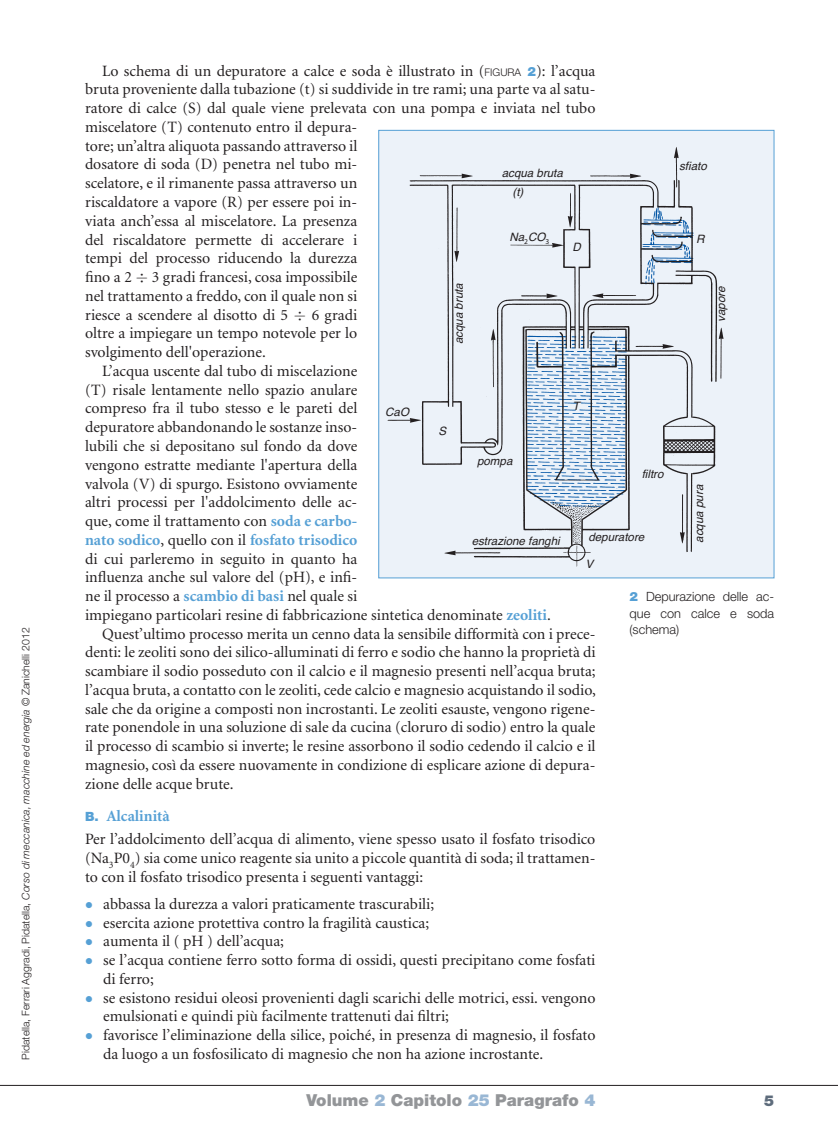
<style>
.page{position:relative;width:838px;height:1132px;background:#fff}
.page>*{position:absolute;margin:0;border:0;box-sizing:border-box;transform-origin:0 0}
.t1{font:900 16.5px "Helvetica Neue";color:#939598}
._01_testo_corpo_-cap{font:15.75px/18.8px "Minion";color:#231f20;text-align:justify}
._01_testo_corpo_pall{font:15.75px/18.8px "Minion";color:#231f20}
._01_testo_corpo{font:15.75px/18.8px "Minion";color:#231f20;text-align:justify}
._01_testo_corpo_PALL{font:15.75px/18.8px "Minion";color:#231f20}
.t2{font:700 15.75px "Minion";color:#56a0d5}
.t3{font:900 15px "Helvetica Neue";color:#5e6c7c}
.t4{font:300 12.75px/16.5px "Helvetica Neue";color:#231f20;text-align:justify}
.t5{font:italic 11.55px "Helvetica";color:#231f20}
.t6{font:300 10.5px "Helvetica Neue";color:#231f20}
.s1{font-style:italic}
.s2{font-family:"Helvetica Neue";font-weight:300;font-size:10.5px}
.s3{font-family:"Helvetica Neue";font-weight:900;font-size:12.75px;color:#56a0d5}
.s4{font-weight:700;color:#56a0d5}
.s5{font-family:"Helvetica Neue";font-weight:900;font-size:12.75px}
.s6{font-family:"Euclid";color:#56a0d5}
.s7{font-weight:900;color:#56a0d5}
.s8{color:#99b7d4}
</style>
<div class="page">
<hr style="left:0;top:1084px;width:838px;height:1px;background:#231f20">
<img style="left:380px;top:132px;width:392px;height:444px">
<p class="t6" style="left:19px;top:1059px;width:433px;rotate:-90deg">Pidatella, Ferrari Aggradi, Pidatella, <span class="s1">Corso di meccanica, macchine ed energia</span> © Zanichelli 2012</p>
<p class="_01_testo_corpo_-cap" style="left:85px;top:62px;width:512px;text-align:left;text-indent:17px">Lo schema di un depuratore a calce e soda è illustrato in (<span class="s2">FIGURA</span> <span class="s3">2</span>): l’acqua bruta proveniente dalla tubazione (t) si suddivide in tre rami; una parte va al satu&shy;ratore di calce (S) dal quale viene prelevata con una pompa e inviata nel tubo miscelatore (T) contenuto entro il depura-<br>tore; un’altra aliquota passando attraverso il<br>dosatore di soda (D) penetra nel tubo mi-<br>scelatore, e il rimanente passa attraverso un<br>riscaldatore a vapore (R) per essere poi in-<br>viata anch’essa al miscelatore. La presenza<br>del riscaldatore permette di accelerare i<br>tempi del processo riducendo la durezza<br>fino a 2</p>
<p class="t5" style="left:679px;top:157px;width:29px">sfiato</p>
<p class="t5" style="left:502px;top:164px;width:62px">acqua bruta</p>
<p class="t5" style="left:512px;top:182px;width:12px">(t)</p>
<p class="t5" style="left:509px;top:227px;width:41px">Na<sub>2</sub>CO<sub>3</sub></p>
<p class="t5" style="left:696px;top:230px;width:10px">R</p>
<p class="t5" style="left:572px;top:237px;width:10px">D</p>
<p class="_01_testo_corpo_-cap" style="left:85px;top:268px;width:274px;text-indent:67px">3 gradi francesi, cosa impossibile nel trattamento a freddo, con il quale non si riesce a scendere al disotto di 5</p>
<p class="t5" style="left:449px;top:344px;width:63px;rotate:-90deg">acqua bruta</p>
<p class="t5" style="left:712px;top:322px;width:37px;rotate:-90deg">vapore</p>
<p class="_01_testo_corpo_-cap" style="left:85px;top:306px;width:274px;text-indent:227px">6 gradi oltre a impiegare un tempo notevole per lo svolgimento dell'operazione.</p>
<p class="_01_testo_corpo_-cap" style="left:85px;top:362px;width:467px;text-align:left;text-indent:17px">L’acqua uscente dal tubo di miscelazione<br>(T) risale lentamente nello spazio anulare<br>compreso fra il tubo stesso e le pareti del<br>depuratore abbandonando le sostanze inso-<br>lubili che si depositano sul fondo da dove<br>vengono estratte mediante l'apertura della<br>valvola (V) di spurgo. Esistono ovviamente<br>altri processi per l'addolcimento delle ac-<br>que, come il trattamento con <span class="s4">soda e carbo-<br>nato sodico</span>, quello con il <span class="s4">fosfato trisodico<br></span>di cui parleremo in seguito in quanto ha<br>influenza anche sul valore del (pH), e infi-<br>ne il processo a <span class="s4">scambio di basi</span> nel quale si<br>impiegano particolari resine di fabbricazione sintetica denominate <span class="s4">zeoliti</span>.</p>
<p class="_01_testo_corpo_-cap" style="left:85px;top:624px;width:512px;text-indent:17px">Quest’ultimo processo merita un cenno data la sensibile difformità con i prece&shy;denti: le zeoliti sono dei silico-alluminati di ferro e sodio che hanno la proprietà di scambiare il sodio posseduto con il calcio e il magnesio presenti nell’acqua bruta; l’acqua bruta, a contatto con le zeoliti, cede calcio e magnesio acquistando il sodio, sale che da origine a composti non incrostanti. Le zeoliti esauste, vengono rigene&shy;rate ponendole in una soluzione di sale da cucina (cloruro di sodio) entro la quale il processo di scambio si inverte; le resine assorbono il sodio cedendo il calcio e il magnesio, così da essere nuovamente in condizione di esplicare azione di depura&shy;zione delle acque brute.</p>
<p class="t2" style="left:85px;top:807px;width:86px"><span class="s5">B.</span> Alcalinità</p>
<p class="_01_testo_corpo" style="left:85px;top:830px;width:512px">Per l’addolcimento dell’acqua di alimento, viene spesso usato il fosfato trisodico (Na<sub>3</sub>P0<sub>4</sub>) sia come unico reagente sia unito a piccole quantità di soda; il trattamen&shy;to con il fosfato trisodico presenta i seguenti vantaggi:</p>
<p class="_01_testo_corpo_PALL" style="left:85px;top:894px;width:350px"><span class="s6">•</span> abbassa la durezza a valori praticamente trascurabili;</p>
<p class="_01_testo_corpo_pall" style="left:85px;top:913px;width:346px"><span class="s6">•</span> esercita azione protettiva contro la fragilità caustica;</p>
<p class="_01_testo_corpo_pall" style="left:85px;top:932px;width:200px"><span class="s6">•</span> aumenta il ( pH ) dell’acqua;</p>
<p class="_01_testo_corpo_pall" style="left:103px;top:951px;width:494px;text-indent:-18px"><span class="s6">•</span> se l’acqua contiene ferro sotto forma di ossidi, questi precipitano come fosfati di ferro;</p>
<p class="_01_testo_corpo_pall" style="left:103px;top:988px;width:494px;text-indent:-18px"><span class="s6">•</span> se esistono residui oleosi provenienti dagli scarichi delle motrici, essi. vengono emulsionati e quindi più facilmente trattenuti dai filtri;</p>
<p class="_01_testo_corpo_PALL" style="left:103px;top:1026px;width:494px;text-indent:-18px"><span class="s6">•</span> favorisce l’eliminazione della silice, poiché, in presenza di magnesio, il fosfato da luogo a un fosfosilicato di magnesio che non ha azione incrostante.</p>
<p class="t5" style="left:572px;top:397px;width:9px">T</p>
<p class="t5" style="left:385px;top:402px;width:25px">CaO</p>
<p class="t5" style="left:438px;top:421px;width:9px">S</p>
<p class="t5" style="left:477px;top:451px;width:37px">pompa</p>
<p class="t5" style="left:641px;top:464px;width:23px">filtro</p>
<p class="t5" style="left:690px;top:542px;width:59px;rotate:-90deg">acqua pura</p>
<p class="t5" style="left:471px;top:532px;width:89px">estrazione fanghi</p>
<p class="t5" style="left:588px;top:528px;width:57px">depuratore</p>
<p class="t5" style="left:585px;top:554px;width:9px">V</p>
<p class="t4" style="left:629px;top:588px;width:146px"><span class="s7">2</span> Depurazione delle ac&shy;que con calce e soda (schema)</p>
<p class="t1" style="left:306px;top:1090px;width:290px">Volume <span class="s8">2</span> Capitolo <span class="s8">25</span> Paragrafo <span class="s8">4</span></p>
<p class="t3" style="left:764px;top:1091px;width:12px">5</p>
</div>
